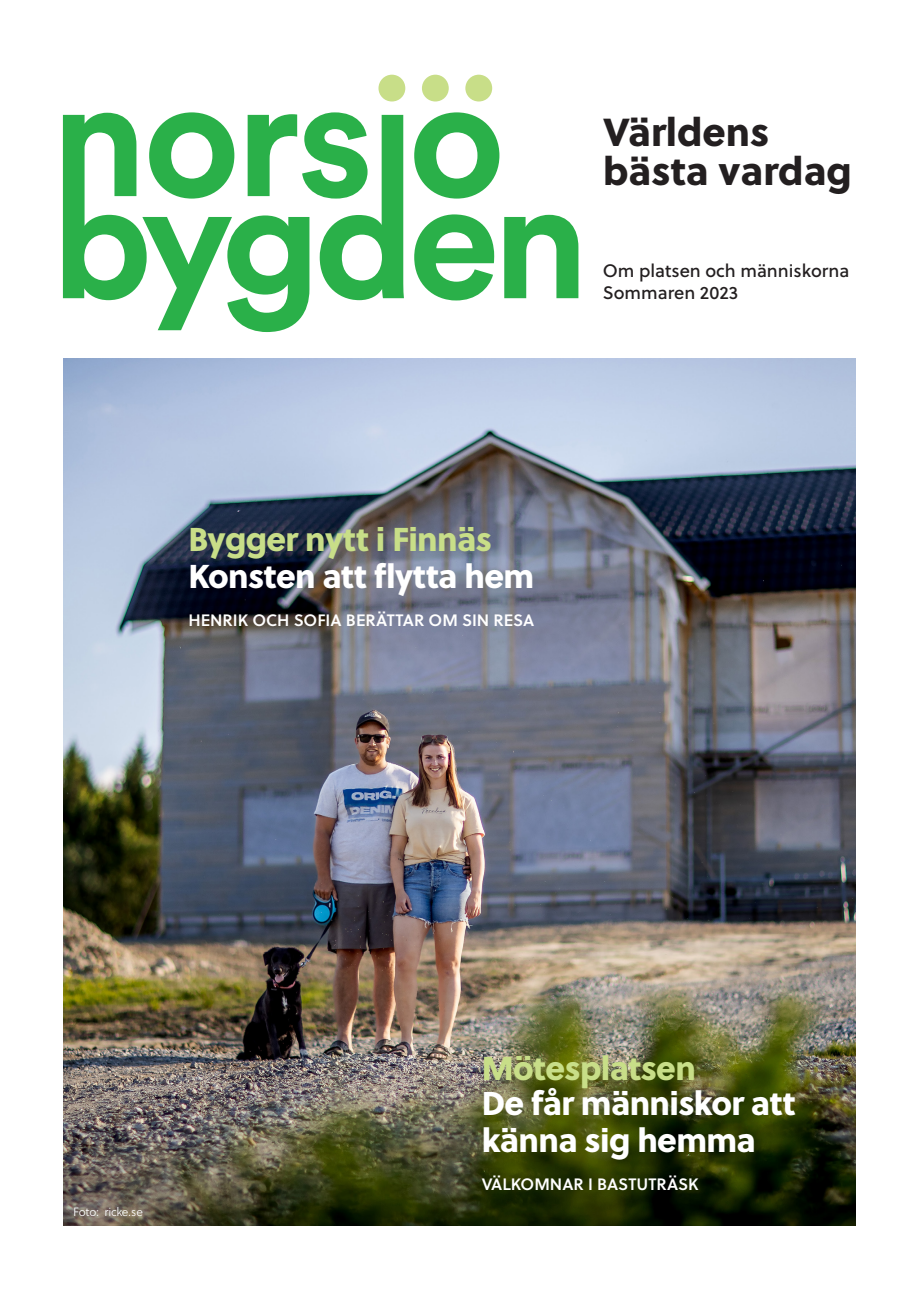
<style>
.page{position:relative;width:919px;height:1289px;background:#fff}
.page>*{position:absolute;margin:0;border:0;box-sizing:border-box;transform-origin:0 0}
.t1{font:39px/39px "Soleil Xb";color:#231f20}
.Rubrik_omslag_ledare{font:33px "Soleil Xb";letter-spacing:-.02em;color:#fff}
.Rubrik_omslag_ledare-2{font:33px "Soleil Xb";letter-spacing:-.02em;color:#c8de88}
.t2{font:18px "Soleil Bk";color:#231f20}
.t3{font:16.5px "Soleil Sb";color:#fff}
.Rubrik_omslag_ledare-3{font:12px "Soleil Lt";letter-spacing:-.02em;color:#fff}
</style>
<div class="page">
<svg style="left:414px;top:112px;width:85px;height:86px"></svg>
<svg style="left:504px;top:215px;width:74px;height:83px"></svg>
<div style="left:378px;top:75px;width:27px;height:26px;background:#c8de88;border-radius:50%"></div>
<div style="left:422px;top:75px;width:26px;height:26px;background:#c8de88;border-radius:50%"></div>
<div style="left:465px;top:75px;width:27px;height:26px;background:#c8de88;border-radius:50%"></div>
<svg style="left:63px;top:112px;width:341px;height:220px"></svg>
<svg style="left:414px;top:214px;width:80px;height:86px"></svg>
<img style="left:64px;top:358px;width:791px;height:867px">
<p class="t1" style="left:603px;top:110px;width:250px">Världens bästa vardag</p>
<p class="t2" style="left:602px;top:257px;width:248px">Om platsen och människorna</p>
<p class="t2" style="left:602px;top:279px;width:137px">Sommaren 2023</p>
<p class="Rubrik_omslag_ledare-2" style="left:188px;top:513px;width:305px">Bygger nytt i Finnäs</p>
<p class="Rubrik_omslag_ledare" style="left:188px;top:550px;width:347px">Konsten att flytta hem</p>
<p class="t3" style="left:188px;top:607px;width:347px">HENRIK OCH SOFIA BERÄTTAR OM SIN RESA</p>
<p class="Rubrik_omslag_ledare-3" style="left:73px;top:1202px;width:71px">Foto: ricke.se</p>
<p class="Rubrik_omslag_ledare-2" style="left:481px;top:1042px;width:216px">Mötesplatsen</p>
<p class="Rubrik_omslag_ledare" style="left:481px;top:1076px;width:315px">De får människor att</p>
<p class="Rubrik_omslag_ledare" style="left:481px;top:1114px;width:276px">känna sig hemma</p>
<p class="t3" style="left:481px;top:1171px;width:218px">VÄLKOMNAR I BASTUTRÄSK</p>
</div>
